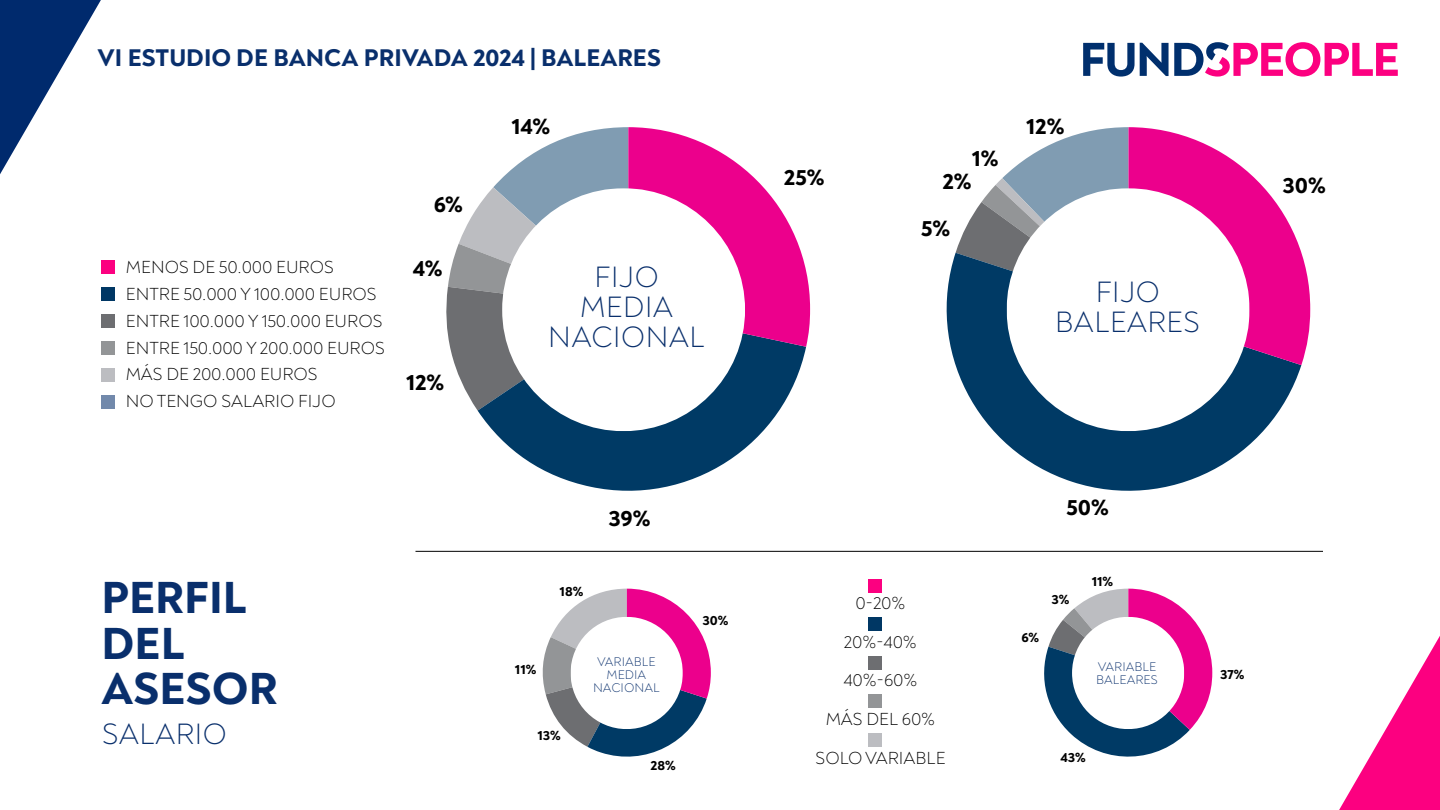
<style>
.page{position:relative;width:1440px;height:810px;background:#fff}
.page>*{position:absolute;margin:0;border:0;box-sizing:border-box;transform-origin:0 0}
.t1{font:800 45.75px/45.8px "Noah Head";color:#092f6c}
.t2{font:300 30px/30px "Noah Head";color:#092f6c;text-align:center}
.t3{font:800 24.6px "Noah Head";color:#092f6c}
.t4{font:800 22.5px "Noah Head";color:#000}
.t5{font:300 17.77px/26.8px "Noah Grotesque";color:#000}
.t6{font:800 13.5px "Noah Head";color:#000}
.t7{font:300 12.75px/12.8px "Noah Head";color:#092f6c}
</style>
<div class="page">
<svg style="left:542px;top:589px;width:169px;height:168px"></svg>
<div style="left:571px;top:617px;width:112px;height:112px;background:#fff;border-radius:50%"></div>
<svg style="left:478px;top:411px;width:301px;height:80px;fill:#003a65"></svg>
<svg style="left:446px;top:127px;width:364px;height:284px"></svg>
<div style="left:502px;top:188px;width:243px;height:243px;background:#fff;border-radius:50%"></div>
<svg style="left:946px;top:253px;width:355px;height:238px;fill:#003a65"></svg>
<svg style="left:956px;top:127px;width:354px;height:238px"></svg>
<div style="left:1007px;top:188px;width:243px;height:243px;background:#fff;border-radius:50%"></div>
<svg style="left:1044px;top:589px;width:168px;height:168px"></svg>
<div style="left:1072px;top:617px;width:112px;height:112px;background:#fff;border-radius:50%"></div>
<svg style="left:1339px;top:636px;width:101px;height:174px"></svg>
<svg style="left:0;top:0;width:101px;height:174px"></svg>
<svg style="left:1083px;top:42px;width:315px;height:35px"></svg>
<div style="left:101px;top:260px;width:14px;height:14px;background:#fc0080"></div>
<div style="left:101px;top:314px;width:14px;height:14px;background:#6d6e71"></div>
<div style="left:101px;top:287px;width:14px;height:14px;background:#003764"></div>
<div style="left:101px;top:341px;width:14px;height:14px;background:#939597"></div>
<div style="left:101px;top:395px;width:14px;height:14px;background:#7289ab"></div>
<div style="left:101px;top:368px;width:14px;height:14px;background:#bcbdc1"></div>
<hr style="left:416px;top:551px;width:907px;height:1px;background:#000">
<div style="left:868px;top:579px;width:14px;height:14px;background:#fc0080"></div>
<div style="left:868px;top:656px;width:14px;height:14px;background:#6d6e71"></div>
<div style="left:868px;top:617px;width:14px;height:14px;background:#003764"></div>
<div style="left:868px;top:694px;width:14px;height:14px;background:#939597"></div>
<div style="left:868px;top:733px;width:14px;height:14px;background:#bcbdc1"></div>
<h3 class="t3" style="left:98px;top:42px;width:565px">VI ESTUDIO DE BANCA PRIVADA 2024 | BALEARES</h3>
<p class="t4" style="left:434px;top:189px;width:31px">6%</p>
<p class="t4" style="left:512px;top:112px;width:40px">14%</p>
<p class="t4" style="left:413px;top:254px;width:31px">4%</p>
<p class="t5" style="left:126px;top:254px;width:261px">MENOS DE 50.000 EUROS<br>ENTRE 50.000 Y 100.000 EUROS<br>ENTRE 100.000 Y 150.000 EUROS<br>ENTRE 150.000 Y 200.000 EUROS<br>MÁS DE 200.000 EUROS<br>NO TENGO SALARIO FIJO</p>
<h2 class="t2" style="left:548px;top:262px;width:159px">FIJO<br>MEDIA<br>NACIONAL</h2>
<p class="t4" style="left:406px;top:368px;width:40px">12%</p>
<h1 class="t1" style="left:101px;top:574px;width:178px">PERFIL<br>DEL<br>ASESOR</h1>
<h2 class="t2" style="left:101px;top:719px;width:127px">SALARIO</h2>
<p class="t6" style="left:560px;top:583px;width:25px">18%</p>
<p class="t4" style="left:608px;top:503px;width:44px">39%</p>
<p class="t6" style="left:515px;top:661px;width:23px">11%</p>
<p class="t6" style="left:537px;top:726px;width:25px">13%</p>
<p class="t7" style="left:593px;top:655px;width:68px;text-align:center">VARIABLE<br>MEDIA<br>NACIONAL</p>
<p class="t6" style="left:651px;top:756px;width:27px">28%</p>
<p class="t6" style="left:703px;top:612px;width:28px">30%</p>
<p class="t4" style="left:784px;top:163px;width:42px">25%</p>
<p class="t4" style="left:972px;top:144px;width:28px">1%</p>
<p class="t4" style="left:942px;top:167px;width:31px">2%</p>
<p class="t4" style="left:921px;top:214px;width:31px">5%</p>
<p class="t4" style="left:1026px;top:112px;width:40px">12%</p>
<h2 class="t2" style="left:1055px;top:277px;width:147px">FIJO<br>BALEARES</h2>
<p class="t4" style="left:1282px;top:171px;width:45px">30%</p>
<p class="t5" style="left:815px;top:583px;width:132px;line-height:38.9px;text-align:center">0-20%<br>20%-40%<br>40%-60%<br>MÁS DEL 60%<br>SOLO VARIABLE</p>
<p class="t4" style="left:1066px;top:493px;width:44px">50%</p>
<p class="t6" style="left:1022px;top:628px;width:19px">6%</p>
<p class="t6" style="left:1052px;top:590px;width:19px">3%</p>
<p class="t6" style="left:1092px;top:572px;width:23px">11%</p>
<p class="t7" style="left:1096px;top:660px;width:63px">VARIABLE<br>BALEARES</p>
<p class="t6" style="left:1060px;top:749px;width:27px">43%</p>
<p class="t6" style="left:1220px;top:666px;width:26px">37%</p>
</div>
